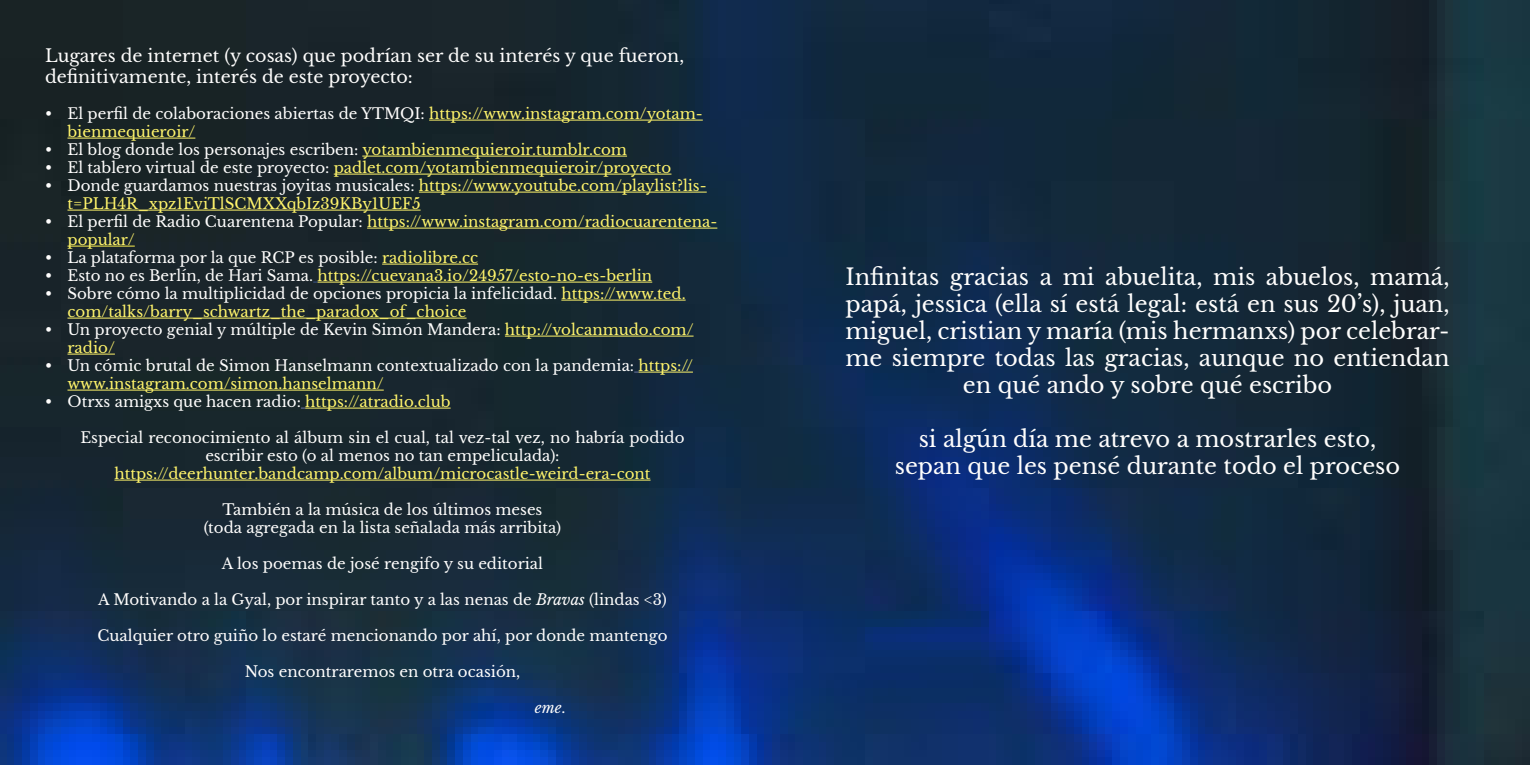
<style>
.page{position:relative;width:1530px;height:765px;background:#fff}
.page>*{position:absolute;margin:0;border:0;box-sizing:border-box;transform-origin:0 0}
.t1{font:22.5px/27px "Libre Baskerville";color:#fffefd;text-align:center}
.t2{font:17.5px/21px "Libre Baskerville";color:#fffefd}
.t3{font:15px/18px "Libre Baskerville";color:#fffefd}
.t4{font:15px/18px "Libre Baskerville";color:#fff46b}
.t5{font:italic 15px "Libre Baskerville";color:#fffefd}
.s1{color:#fffefd}
.s2{color:#fff46b}
.s3{font-style:italic}
.s4{font-style:normal}
</style>
<div class="page">
<img style="left:0;top:0;width:1530px;height:765px">
<hr style="left:429px;top:120px;width:274px;height:1px;background:#fff46b">
<hr style="left:68px;top:138px;width:127px;height:1px;background:#fff46b">
<hr style="left:362px;top:156px;width:265px;height:1px;background:#fff46b">
<hr style="left:334px;top:174px;width:337px;height:1px;background:#fff46b">
<hr style="left:419px;top:192px;width:288px;height:1px;background:#fff46b">
<hr style="left:68px;top:210px;width:353px;height:1px;background:#fff46b">
<hr style="left:367px;top:228px;width:350px;height:1px;background:#fff46b">
<hr style="left:68px;top:246px;width:67px;height:1px;background:#fff350">
<hr style="left:382px;top:264px;width:96px;height:1px;background:#fff46b">
<hr style="left:318px;top:282px;width:334px;height:1px;background:#fff46b">
<hr style="left:561px;top:300px;width:125px;height:1px;background:#fff46b">
<hr style="left:68px;top:318px;width:399px;height:1px;background:#fff46b">
<hr style="left:505px;top:336px;width:189px;height:1px;background:#fff46b">
<hr style="left:68px;top:354px;width:47px;height:1px;background:#fff46b">
<hr style="left:639px;top:372px;width:54px;height:1px;background:#fff46b">
<hr style="left:68px;top:390px;width:316px;height:1px;background:#fff46b">
<hr style="left:305px;top:408px;width:146px;height:1px;background:#fff46b">
<hr style="left:114px;top:480px;width:537px;height:1px;background:#fff46b">
<p class="t2" style="left:45px;top:45px;width:641px">Lugares de internet (y cosas) que podrían ser de su interés y que fueron, definitivamente, interés de este proyecto:</p>
<p class="t4" style="left:68px;top:105px;width:637px;text-indent:-22px"><span class="s1">• El perfil de colaboraciones abiertas de YTMQI:</span> https://www.instagram.com/yotam&shy;bienmequieroir/</p>
<p class="t3" style="left:45px;top:141px;width:584px">• El blog donde los personajes escriben: <span class="s2">yotambienmequieroir.tumblr.com</span></p>
<p class="t4" style="left:45px;top:159px;width:628px"><span class="s1">• El tablero virtual de este proyecto:</span> padlet.com/yotambienmequieroir/proyecto</p>
<p class="t4" style="left:68px;top:177px;width:641px;text-indent:-22px"><span class="s1">• Donde guardamos nuestras joyitas musicales:</span> https://www.youtube.com/playlist?lis&shy;t=PLH4R_xpz1EviTlSCMXXqbIz39KBy1UEF5</p>
<p class="t4" style="left:68px;top:213px;width:651px;text-indent:-22px"><span class="s1">• El perfil de Radio Cuarentena Popular:</span> https://www.instagram.com/radiocuarentena&shy;popular/</p>
<p class="t3" style="left:45px;top:249px;width:435px">• La plataforma por la que RCP es posible: <span class="s2">radiolibre.cc</span></p>
<p class="t4" style="left:45px;top:267px;width:609px"><span class="s1">• Esto no es Berlín, de Hari Sama.</span> https://cuevana3.io/24957/esto-no-es-berlin</p>
<p class="t4" style="left:68px;top:285px;width:620px;text-indent:-22px"><span class="s1">• Sobre cómo la multiplicidad de opciones propicia la infelicidad.</span> https://www.ted. com/talks/barry_schwartz_the_paradox_of_choice</p>
<p class="t3" style="left:68px;top:321px;width:628px;text-indent:-22px">• Un proyecto genial y múltiple de Kevin Simón Mandera: <span class="s2">http://volcanmudo.com/ radio/</span></p>
<p class="t3" style="left:68px;top:357px;width:627px;text-indent:-22px">• Un cómic brutal de Simon Hanselmann contextualizado con la pandemia: <span class="s2">https:// www.instagram.com/simon.hanselmann/</span></p>
<p class="t3" style="left:45px;top:393px;width:407px">• Otrxs amigxs que hacen radio: <span class="s2">https://atradio.club</span></p>
<p class="t3" style="left:80px;top:429px;width:606px;text-align:center">Especial reconocimiento al álbum sin el cual, tal vez-tal vez, no habría podido escribir esto (o al menos no tan empeliculada):</p>
<p class="t4" style="left:114px;top:465px;width:538px">https://deerhunter.bandcamp.com/album/microcastle-weird-era-cont</p>
<p class="t3" style="left:204px;top:501px;width:359px;text-align:center">También a la música de los últimos meses (toda agregada en la lista señalada más arribita)</p>
<p class="t3" style="left:222px;top:555px;width:323px">A los poemas de josé rengifo y su editorial</p>
<p class="t3" style="left:98px;top:591px;width:570px">A Motivando a la Gyal, por inspirar tanto y a las nenas de <span class="s3">Bravas</span> (lindas &lt;3)</p>
<p class="t3" style="left:97px;top:627px;width:572px">Cualquier otro guiño lo estaré mencionando por ahí, por donde mantengo</p>
<p class="t3" style="left:245px;top:663px;width:277px">Nos encontraremos en otra ocasión,</p>
<p class="t5" style="left:535px;top:698px;width:32px">eme<span class="s4">.</span></p>
<p class="t1" style="left:845px;top:263px;width:606px">Infinitas gracias a mi abuelita, mis abuelos, mamá, papá, jessica (ella sí está legal: está en sus 20’s), juan, miguel, cristian y maría (mis hermanxs) por celebrar&shy;me siempre todas las gracias, aunque no entiendan en qué ando y sobre qué escribo</p>
<h1 class="t1" style="left:895px;top:425px;width:507px">si algún día me atrevo a mostrarles esto, sepan que les pensé durante todo el proceso</h1>
</div>
